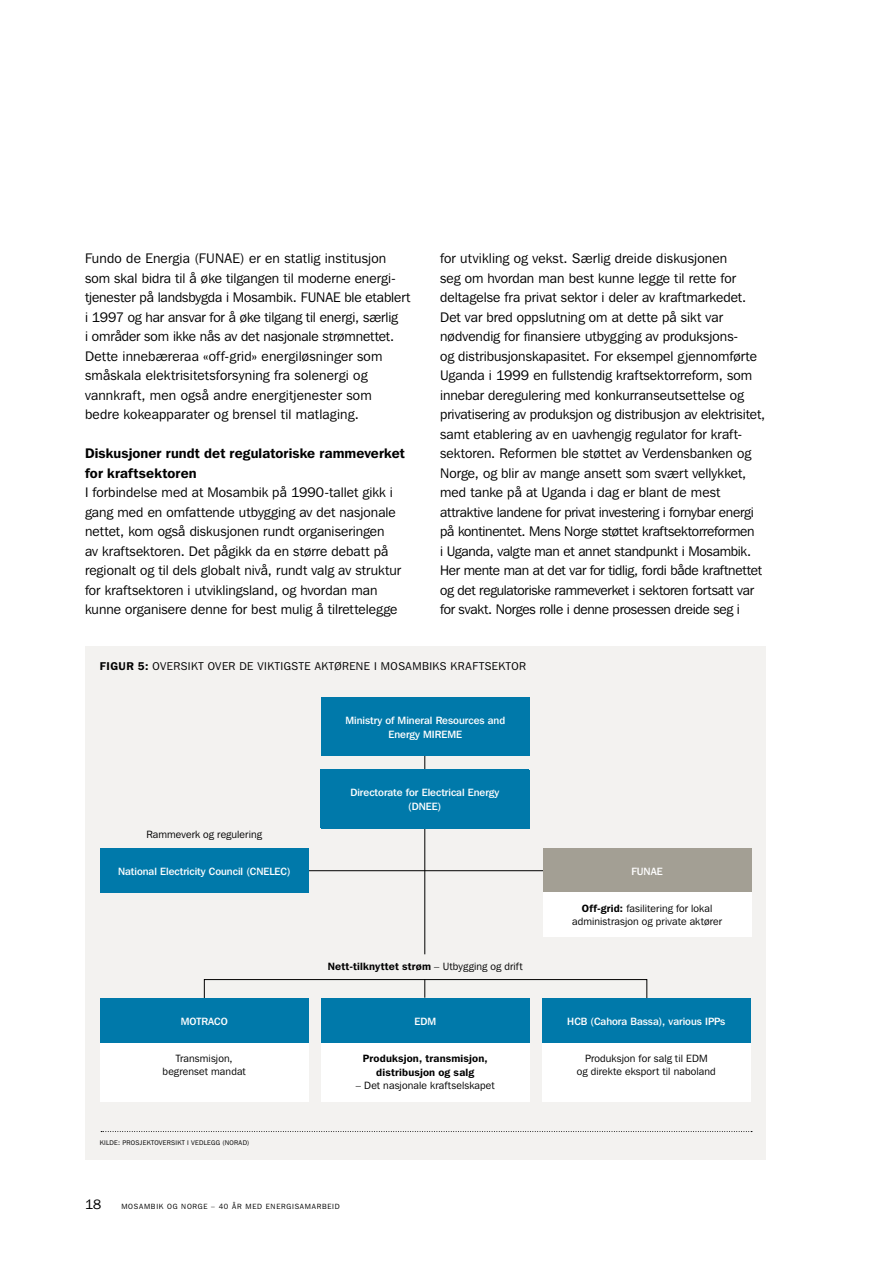
<style>
.page{position:relative;width:893px;height:1263px;background:#fff}
.page>*{position:absolute;margin:0;border:0;box-sizing:border-box;transform-origin:0 0}
.Brødtekst{font:13.8px/19.5px "Franklin Gothic IT Cby BT";color:#000}
.Tittel_3{font:600 13.8px/19.5px "Franklin Gothic IT Cby BT";letter-spacing:.01em;color:#000}
.t1{font:13.5px "Franklin Gothic IT Cby BT";color:#000}
.Figurtekst{font:11.25px "Franklin Gothic IT Cby BT";letter-spacing:.04em;color:#000}
.t2{font:500 10.5px/13.5px "Franklin Gothic IT Cby BT";color:#fff;text-align:center}
.Brødtekst-2{font:10.5px/13.5px "Franklin Gothic IT Cby BT";letter-spacing:.01em;color:#000;text-align:center}
.Brødtekst-3{font:600 10.5px "Franklin Gothic IT Cby BT";letter-spacing:.015em;color:#000}
.t3{font:7.5px "Franklin Gothic IT Cby BT";letter-spacing:.1em;color:#000}
.Bildetekst{font:6.75px "Franklin Gothic IT Cby BT";letter-spacing:.04em;color:#000}
.s1{font-weight:600}
.s2{font-weight:400}
</style>
<div class="page">
<div style="left:85px;top:646px;width:680px;height:514px;background:#f3f2f0"></div>
<svg style="left:101px;top:1131px;width:651px;height:1px"></svg>
<hr style="left:425px;top:750px;width:1px;height:204px;background:#000">
<hr style="left:221px;top:870px;width:337px;height:1px;background:#000">
<svg style="left:204px;top:979px;width:443px;height:48px"></svg>
<div style="left:100px;top:848px;width:208px;height:45px;background:#0079aa"></div>
<div style="left:321px;top:697px;width:208px;height:59px;background:#0079aa"></div>
<div style="left:321px;top:770px;width:208px;height:58px;background:#0079aa"></div>
<div style="left:321px;top:998px;width:208px;height:45px;background:#0079aa"></div>
<div style="left:321px;top:1043px;width:208px;height:58px;background:#fff"></div>
<div style="left:542px;top:998px;width:208px;height:45px;background:#0079aa"></div>
<div style="left:542px;top:1043px;width:208px;height:58px;background:#fff"></div>
<div style="left:543px;top:848px;width:208px;height:45px;background:#a39f94"></div>
<div style="left:543px;top:893px;width:208px;height:44px;background:#fff"></div>
<div style="left:100px;top:998px;width:208px;height:45px;background:#0079aa"></div>
<div style="left:100px;top:1043px;width:208px;height:58px;background:#fff"></div>
<p class="Brødtekst" style="left:85px;top:248px;width:327px">Fundo de Energia (FUNAE) er en statlig institusjon som skal bidra til å øke tilgangen til moderne energi&shy;tjenester på landsbygda i Mosambik. FUNAE ble etablert i 1997 og har ansvar for å øke tilgang til energi, særlig<br>i områder som ikke nås av det nasjonale strømnettet.<br>Dette innebæreraa «off-grid» energiløsninger som småskala elektrisitetsforsyning fra solenergi og vannkraft, men også andre energitjenester som<br>bedre kokeapparater og brensel til matlaging.</p>
<p class="Tittel_3" style="left:85px;top:443px;width:321px">Diskusjoner rundt det regulatoriske rammeverket for kraftsektoren</p>
<p class="Brødtekst" style="left:85px;top:482px;width:317px">I forbindelse med at Mosambik på 1990-tallet gikk i gang med en omfattende utbygging av det nasjonale nettet, kom også diskusjonen rundt organiseringen av kraftsektoren. Det pågikk da en større debatt på regionalt og til dels globalt nivå, rundt valg av struktur for kraftsektoren i utviklingsland, og hvordan man kunne organisere denne for best mulig å tilrettelegge</p>
<p class="Brødtekst" style="left:440px;top:248px;width:327px">for utvikling og vekst. Særlig dreide diskusjonen<br>seg om hvordan man best kunne legge til rette for deltagelse fra privat sektor i deler av kraftmarkedet.<br>Det var bred oppslutning om at dette på sikt var nødvendig for finansiere utbygging av produksjons-<br>og distribusjonskapasitet. For eksempel gjennomførte Uganda i 1999 en fullstendig kraftsektorreform, som innebar deregulering med konkurranseutsettelse og privatisering av produksjon og distribusjon av elektrisitet, samt etablering av en uavhengig regulator for kraft&shy;sektoren. Reformen ble støttet av Verdensbanken og Norge, og blir av mange ansett som svært vellykket, med tanke på at Uganda i dag er blant de mest attraktive landene for privat investering i fornybar energi på kontinentet. Mens Norge støttet kraftsektorreformen<br>i Uganda, valgte man et annet standpunkt i Mosambik.<br>Her mente man at det var for tidlig, fordi både kraftnettet og det regulatoriske rammeverket i sektoren fortsatt var for svakt. Norges rolle i denne prosessen dreide seg i</p>
<p class="Figurtekst" style="left:100px;top:660px;width:428px"><span class="s1">FIGUR 5:</span> OVERSIKT OVER DE VIKTIGSTE AKTØRENE I MOSAMBIKS KRAFTSEKTOR</p>
<p class="t2" style="left:345px;top:713px;width:161px">Ministry of Mineral Resources and<br>Energy MIREME</p>
<p class="Brødtekst-2" style="left:146px;top:827px;width:117px">Rammeverk og regulering</p>
<p class="t2" style="left:118px;top:864px;width:174px">National Electricity Council (CNELEC)</p>
<p class="t2" style="left:181px;top:1014px;width:48px">MOTRACO</p>
<p class="Brødtekst-2" style="left:176px;top:1051px;width:59px">Transmisjon,</p>
<p class="Brødtekst-2" style="left:163px;top:1065px;width:85px">begrenset mandat</p>
<p class="Bildetekst" style="left:100px;top:1138px;width:151px">KILDE: PROSJEKTOVERSIKT I VEDLEGG (NORAD)</p>
<p class="t2" style="left:350px;top:786px;width:150px">Directorate for Electrical Energy (DNEE)</p>
<p class="t2" style="left:345px;top:786px;width:161px">Ministry of Mineral Resources and<br>Energy MIREME</p>
<p class="Brødtekst-3" style="left:328px;top:960px;width:196px">Nett-tilknyttet strøm <span class="s2">– Utbygging og drift</span></p>
<p class="t2" style="left:414px;top:1014px;width:23px">EDM</p>
<p class="Brødtekst-3" style="left:363px;top:1052px;width:126px">Produksjon, transmisjon,</p>
<p class="Brødtekst-3" style="left:376px;top:1065px;width:100px">distribusjon og salg</p>
<p class="Brødtekst-2" style="left:356px;top:1078px;width:140px">– Det nasjonale kraftselskapet</p>
<p class="t1" style="left:85px;top:1196px;width:18px">18</p>
<p class="t3" style="left:121px;top:1202px;width:220px">MOSAMBIK OG NORGE – 40 ÅR MED ENERGISAMARBEID</p>
<p class="t2" style="left:631px;top:864px;width:33px">FUNAE</p>
<p class="Brødtekst-2" style="left:572px;top:901px;width:151px"><span class="s1">Off-grid:</span> fasilitering for lokal administrasjon og private aktører</p>
<p class="t2" style="left:567px;top:1014px;width:160px">HCB (Cahora Bassa), various IPPs</p>
<p class="Brødtekst-2" style="left:577px;top:1051px;width:141px">Produksjon for salg til EDM<br>og direkte eksport til naboland</p>
</div>
